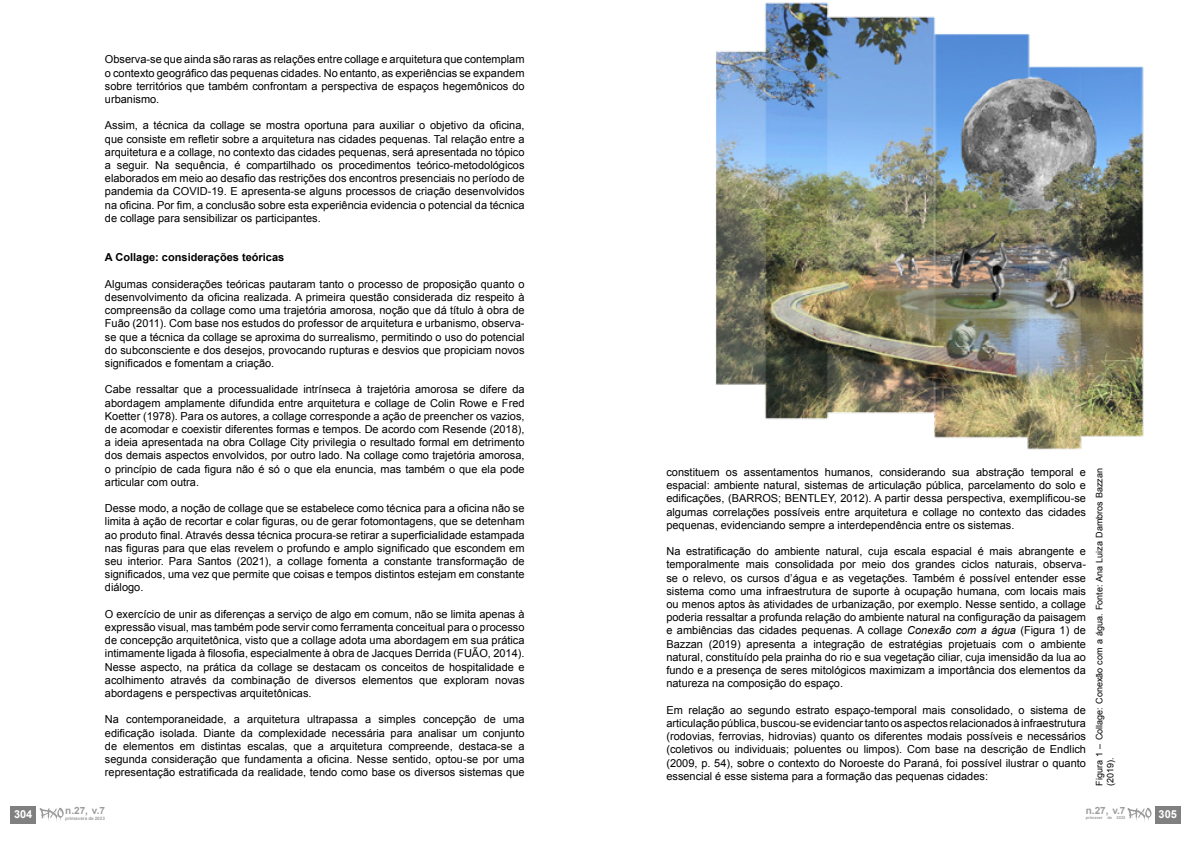
<style>
.page{position:relative;width:1191px;height:842px;background:#fff}
.page>*{position:absolute;margin:0;border:0;box-sizing:border-box;transform-origin:0 0}
.t1{font:11px/13.2px "Arial";color:#000;text-align:justify}
.t2{font:700 11px "Arial";color:#000}
.t3{font:700 11px "Arial";color:#fff}
.t4{font:700 10px "Arial";color:#9d9d9c}
.t5{font:9px/10.8px "Arial";color:#000}
.t6{font:700 4.6px "Arial";color:#9d9d9c}
.t7{font:700 4px "Arial";color:#9d9d9c}
.s1{font-style:italic}
</style>
<div class="page">
<img style="left:715px;top:2px;width:429px;height:448px">
<div style="left:11px;top:806px;width:25px;height:17px;background:#808080"></div>
<svg style="left:40px;top:808px;width:24px;height:13px"></svg>
<div style="left:1155px;top:806px;width:25px;height:17px;background:#808080"></div>
<svg style="left:1127px;top:808px;width:24px;height:13px"></svg>
<p class="t1" style="left:105px;top:53px;width:421px">Observa-se que ainda são raras as relações entre collage e arquitetura que contemplam o contexto geográfico das pequenas cidades. No entanto, as experiências se expandem sobre territórios que também confrontam a perspectiva de espaços hegemônicos do urbanismo.</p>
<p class="t1" style="left:105px;top:119px;width:421px">Assim, a técnica da collage se mostra oportuna para auxiliar o objetivo da oficina, que consiste em refletir sobre a arquitetura nas cidades pequenas. Tal relação entre a arquitetura e a collage, no contexto das cidades pequenas, será apresentada no tópico a seguir. Na sequência, é compartilhado os procedimentos teórico-metodológicos elaborados em meio ao desafio das restrições dos encontros presenciais no período de pandemia da COVID-19. E apresenta-se alguns processos de criação desenvolvidos na oficina. Por fim, a conclusão sobre esta experiência evidencia o potencial da técnica de collage para sensibilizar os participantes.</p>
<p class="t2" style="left:105px;top:250px;width:181px">A Collage: considerações teóricas</p>
<p class="t1" style="left:105px;top:277px;width:421px">Algumas considerações teóricas pautaram tanto o processo de proposição quanto o desenvolvimento da oficina realizada. A primeira questão considerada diz respeito à compreensão da collage como uma trajetória amorosa, noção que dá título à obra de Fuão (2011). Com base nos estudos do professor de arquitetura e urbanismo, observa&shy;se que a técnica da collage se aproxima do surrealismo, permitindo o uso do potencial do subconsciente e dos desejos, provocando rupturas e desvios que propiciam novos significados e fomentam a criação.</p>
<p class="t1" style="left:105px;top:383px;width:421px">Cabe ressaltar que a processualidade intrínseca à trajetória amorosa se difere da abordagem amplamente difundida entre arquitetura e collage de Colin Rowe e Fred Koetter (1978). Para os autores, a collage corresponde a ação de preencher os vazios, de acomodar e coexistir diferentes formas e tempos. De acordo com Resende (2018), a ideia apresentada na obra Collage City privilegia o resultado formal em detrimento dos demais aspectos envolvidos, por outro lado. Na collage como trajetória amorosa, o princípio de cada figura não é só o que ela enuncia, mas também o que ela pode articular com outra.</p>
<p class="t1" style="left:105px;top:502px;width:421px">Desse modo, a noção de collage que se estabelece como técnica para a oficina não se limita à ação de recortar e colar figuras, ou de gerar fotomontagens, que se detenham ao produto final. Através dessa técnica procura-se retirar a superficialidade estampada nas figuras para que elas revelem o profundo e amplo significado que escondem em seu interior. Para Santos (2021), a collage fomenta a constante transformação de significados, uma vez que permite que coisas e tempos distintos estejam em constante diálogo.</p>
<p class="t1" style="left:105px;top:607px;width:421px">O exercício de unir as diferenças a serviço de algo em comum, não se limita apenas à expressão visual, mas também pode servir como ferramenta conceitual para o processo de concepção arquitetônica, visto que a collage adota uma abordagem em sua prática intimamente ligada à filosofia, especialmente à obra de Jacques Derrida (FUÃO, 2014).<br>Nesse aspecto, na prática da collage se destacam os conceitos de hospitalidade e acolhimento através da combinação de diversos elementos que exploram novas abordagens e perspectivas arquitetônicas.</p>
<p class="t1" style="left:105px;top:713px;width:421px">Na contemporaneidade, a arquitetura ultrapassa a simples concepção de uma edificação isolada. Diante da complexidade necessária para analisar um conjunto de elementos em distintas escalas, que a arquitetura compreende, destaca-se a segunda consideração que fundamenta a oficina. Nesse sentido, optou-se por uma representação estratificada da realidade, tendo como base os diversos sistemas que</p>
<p class="t3" style="left:14px;top:807px;width:20px">304</p>
<p class="t4" style="left:65px;top:804px;width:41px">n.27, v.7</p>
<p class="t6" style="left:65px;top:815px;width:41px">primavera de 2023</p>
<p class="t1" style="left:666px;top:466px;width:421px">constituem os assentamentos humanos, considerando sua abstração temporal e espacial: ambiente natural, sistemas de articulação pública, parcelamento do solo e edificações, (BARROS; BENTLEY, 2012). A partir dessa perspectiva, exemplificou-se algumas correlações possíveis entre arquitetura e collage no contexto das cidades pequenas, evidenciando sempre a interdependência entre os sistemas.</p>
<p class="t1" style="left:666px;top:545px;width:421px">Na estratificação do ambiente natural, cuja escala espacial é mais abrangente e temporalmente mais consolidada por meio dos grandes ciclos naturais, observa&shy;se o relevo, os cursos d’água e as vegetações. Também é possível entender esse sistema como uma infraestrutura de suporte à ocupação humana, com locais mais ou menos aptos às atividades de urbanização, por exemplo. Nesse sentido, a collage poderia ressaltar a profunda relação do ambiente natural na configuração da paisagem e ambiências das cidades pequenas. A collage <span class="s1">Conexão com a água</span> (Figura 1) de Bazzan (2019) apresenta a integração de estratégias projetuais com o ambiente natural, constituído pela prainha do rio e sua vegetação ciliar, cuja imensidão da lua ao fundo e a presença de seres mitológicos maximizam a importância dos elementos da natureza na composição do espaço.</p>
<p class="t1" style="left:666px;top:703px;width:421px">Em relação ao segundo estrato espaço-temporal mais consolidado, o sistema de articulação pública, buscou-se evidenciar tanto os aspectos relacionados à infraestrutura (rodovias, ferrovias, hidrovias) quanto os diferentes modais possíveis e necessários (coletivos ou individuais; poluentes ou limpos). Com base na descrição de Endlich (2009, p. 54), sobre o contexto do Noroeste do Paraná, foi possível ilustrar o quanto essencial é esse sistema para a formação das pequenas cidades:</p>
<p class="t5" style="left:1094px;top:785px;width:319px;rotate:-90deg">Figura 1 – Collage: Conexão com a água. Fonte: Ana Luiza Dambros Bazzan (2019).</p>
<p class="t4" style="left:1085px;top:804px;width:41px">n.27, v.7</p>
<p class="t7" style="left:1085px;top:815px;width:41px">primaver de 2023</p>
<p class="t3" style="left:1158px;top:807px;width:20px">305</p>
</div>
